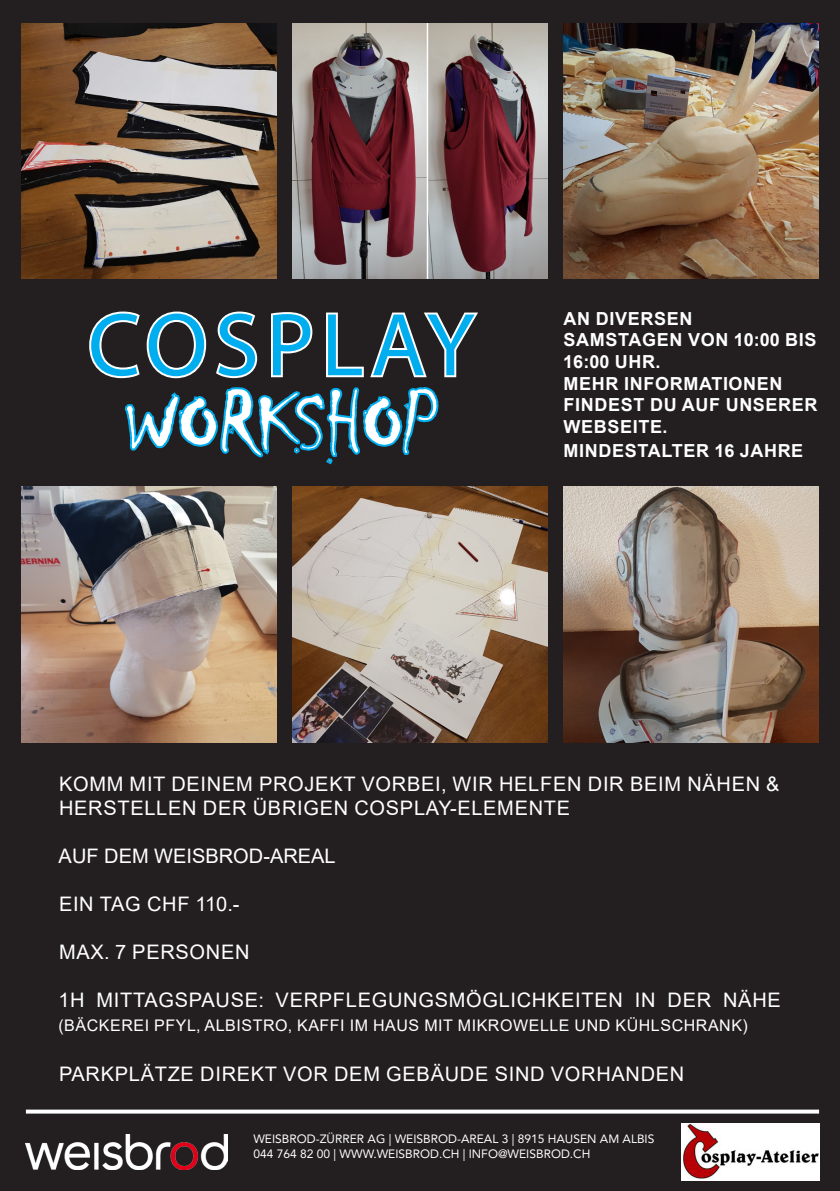
<style>
.page{position:relative;width:840px;height:1191px;background:#fff}
.page>*{position:absolute;margin:0;border:0;box-sizing:border-box;transform-origin:0 0}
.t1{font:90px "Chiller";letter-spacing:-.01em;color:#fff}
.t2{font:90px "Myriad Pro";letter-spacing:.08em;color:#00aeef}
.t3{font:20px/24px "Arial";letter-spacing:.035em;color:#fff}
.t4{font:20px "Arial";color:#fff}
.t5{font:700 18px/21.6px "Arial";letter-spacing:.035em;color:#fff}
.t6{font:16px "Arial";letter-spacing:.035em;color:#fff}
.t7{font:12px "Avenir LT Std";color:#fff}
</style>
<div class="page">
<div style="left:0;top:0;width:839px;height:1191px;background:#231f20"></div>
<svg style="left:89px;top:311px;width:389px;height:154px"></svg>
<img style="left:21px;top:24px;width:255px;height:255px">
<img style="left:292px;top:24px;width:255px;height:255px">
<img style="left:292px;top:487px;width:255px;height:255px">
<img style="left:21px;top:487px;width:255px;height:255px">
<img style="left:563px;top:24px;width:255px;height:255px">
<img style="left:563px;top:487px;width:255px;height:255px">
<img style="left:26px;top:1134px;width:201px;height:35px">
<svg style="left:26px;top:1109px;width:792px;height:4px;background:#dedddd"></svg>
<img style="left:681px;top:1123px;width:137px;height:57px">
<p class="t2" style="left:88px;top:289px;width:388px">COSPLAY</p>
<p class="t1" style="left:124px;top:375px;width:315px">WORKSHOP</p>
<p class="t5" style="left:563px;top:308px;width:130px">AN DIVERSEN</p>
<p class="t5" style="left:563px;top:329px;width:254px">SAMSTAGEN VON 10:00 BIS<br>16:00 UHR.</p>
<p class="t5" style="left:563px;top:373px;width:255px">MEHR INFORMATIONEN<br>FINDEST DU AUF UNSERER<br>WEBSEITE.</p>
<p class="t5" style="left:563px;top:440px;width:241px">MINDESTALTER 16 JAHRE</p>
<p class="t3" style="left:59px;top:772px;width:721px">KOMM MIT DEINEM PROJEKT VORBEI, WIR HELFEN DIR BEIM NÄHEN &amp;<br>HERSTELLEN DER ÜBRIGEN COSPLAY-ELEMENTE</p>
<p class="t4" style="left:59px;top:842px;width:278px">AUF DEM WEISBROD-AREAL</p>
<p class="t3" style="left:59px;top:892px;width:182px">EIN TAG CHF 110.-</p>
<p class="t3" style="left:59px;top:940px;width:192px">MAX. 7 PERSONEN</p>
<p class="t3" style="left:59px;top:988px;width:723px">1H MITTAGSPAUSE: VERPFLEGUNGSMÖGLICHKEITEN IN DER NÄHE</p>
<p class="t6" style="left:59px;top:1014px;width:690px">(BÄCKEREI PFYL, ALBISTRO, KAFFI IM HAUS MIT MIKROWELLE UND KÜHLSCHRANK)</p>
<p class="t3" style="left:59px;top:1062px;width:626px">PARKPLÄTZE DIREKT VOR DEM GEBÄUDE SIND VORHANDEN</p>
<p class="t7" style="left:253px;top:1132px;width:402px">WEISBROD-ZÜRRER AG | WEISBROD-AREAL 3 | 8915 HAUSEN AM ALBIS</p>
<p class="t7" style="left:253px;top:1146px;width:338px">044 764 82 00 | WWW.WEISBROD.CH | INFO@WEISBROD.CH</p>
</div>
